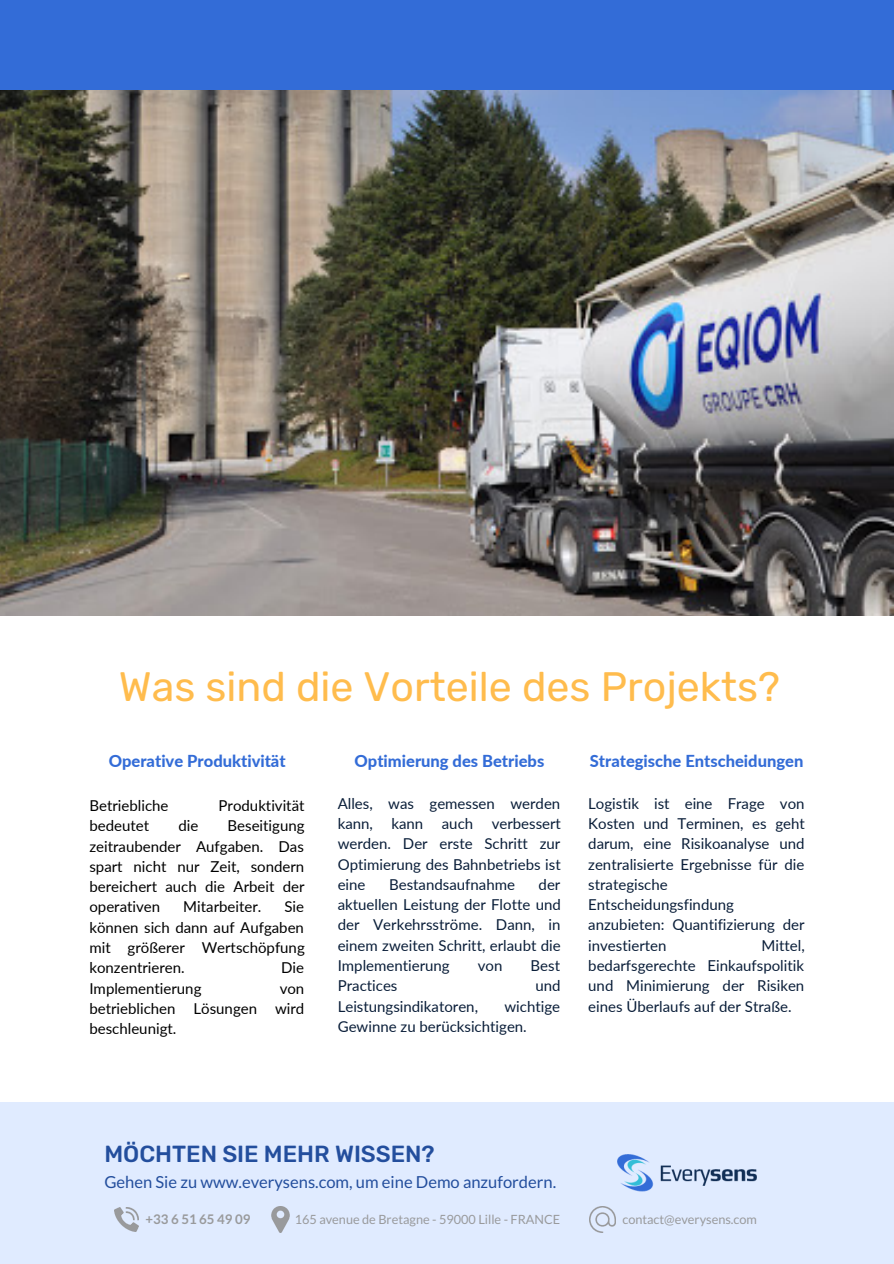
<style>
.page{position:relative;width:894px;height:1264px;background:#fff}
.page>*{position:absolute;margin:0;border:0;box-sizing:border-box;transform-origin:0 0}
.t1{font:41.1px "Rubik";color:#ffbc4d}
.t2{font:500 23.25px "Rubik";color:#234e9d}
.t3{font:800 16.5px "Lato";color:#336cd7}
.t4{font:16.5px "Lato";color:#234e9d}
.t5{font:15px/20.2px "Lato";color:#0a1e39;text-align:justify}
.t6{font:15px/20.2px "Lato";color:#000;text-align:justify}
.t7{font:700 13.2px "Lato";color:#999a9c}
.t8{font:12.75px "Lato";color:#999a9c}
</style>
<div class="page">
<img style="left:0;top:90px;width:893px;height:526px">
<div style="left:0;top:1102px;width:893px;height:161px;background:#e0ebff"></div>
<img style="left:271px;top:1206px;width:19px;height:25px">
<img style="left:114px;top:1207px;width:24px;height:24px">
<img style="left:589px;top:1206px;width:26px;height:26px">
<img style="left:617px;top:1154px;width:139px;height:37px">
<div style="left:0;top:0;width:893px;height:90px;background:#336cd7"></div>
<p class="t1" style="left:119px;top:662px;width:662px">Was sind die Vorteile des Projekts?</p>
<p class="t3" style="left:109px;top:750px;width:178px">Operative Produktivität</p>
<p class="t6" style="left:89px;top:795px;width:81px">Betriebliche</p>
<p class="t6" style="left:218px;top:795px;width:87px">Produktivität</p>
<p class="t6" style="left:89px;top:815px;width:61px">bedeutet</p>
<p class="t6" style="left:178px;top:815px;width:21px">die</p>
<p class="t6" style="left:89px;top:815px;width:217px;text-indent:138px">Beseitigung zeitraubender Aufgaben. Das spart nicht nur Zeit, sondern bereichert auch die Arbeit der operativen</p>
<p class="t6" style="left:183px;top:896px;width:80px">Mitarbeiter.</p>
<p class="t6" style="left:89px;top:896px;width:217px;text-indent:195px">Sie können sich dann auf Aufgaben mit größerer Wertschöpfung konzentrieren.</p>
<p class="t6" style="left:281px;top:957px;width:24px">Die</p>
<p class="t6" style="left:89px;top:977px;width:113px">Implementierung</p>
<p class="t6" style="left:89px;top:977px;width:216px;text-indent:190px">von betrieblichen Lösungen wird beschleunigt.</p>
<p class="t3" style="left:354px;top:750px;width:191px">Optimierung des Betriebs</p>
<p class="t5" style="left:337px;top:792px;width:225px">Alles, was gemessen werden kann, kann auch verbessert werden. Der erste Schritt zur Optimierung des Bahnbetriebs ist eine</p>
<p class="t5" style="left:337px;top:874px;width:224px;text-indent:201px">der aktuellen Leistung der Flotte und der Verkehrsströme. Dann, in einem zweiten Schritt, erlaubt die Implementierung</p>
<p class="t5" style="left:389px;top:874px;width:127px">Bestandsaufnahme</p>
<p class="t5" style="left:477px;top:955px;width:26px">von</p>
<p class="t5" style="left:530px;top:955px;width:31px">Best</p>
<p class="t5" style="left:337px;top:975px;width:61px">Practices</p>
<p class="t5" style="left:535px;top:975px;width:27px">und</p>
<p class="t5" style="left:337px;top:995px;width:142px">Leistungsindikatoren,</p>
<p class="t5" style="left:337px;top:995px;width:224px;text-indent:167px">wichtige<br>Gewinne zu berücksichtigen.</p>
<p class="t3" style="left:589px;top:750px;width:215px">Strategische Entscheidungen</p>
<p class="t5" style="left:588px;top:792px;width:218px;text-align:left">Logistik ist eine Frage von<br>Kosten und Terminen, es geht darum, eine Risikoanalyse und zentralisierte Ergebnisse für die strategische<br>Entscheidungsfindung anzubieten: Quantifizierung der investierten</p>
<p class="t5" style="left:588px;top:934px;width:218px;text-indent:173px">Mittel, bedarfsgerechte Einkaufspolitik und Minimierung der Risiken eines Überlaufs auf der Straße.</p>
<p class="t2" style="left:104px;top:1140px;width:332px">MÖCHTEN SIE MEHR WISSEN?</p>
<p class="t4" style="left:104px;top:1171px;width:453px">Gehen Sie zu www.everysens.com, um eine Demo anzufordern.</p>
<p class="t7" style="left:145px;top:1210px;width:106px">+33 6 51 65 49 09</p>
<p class="t8" style="left:295px;top:1211px;width:267px">165 avenue de Bretagne - 59000 Lille - FRANCE</p>
<p class="t8" style="left:622px;top:1211px;width:136px">contact@everysens.com</p>
</div>
